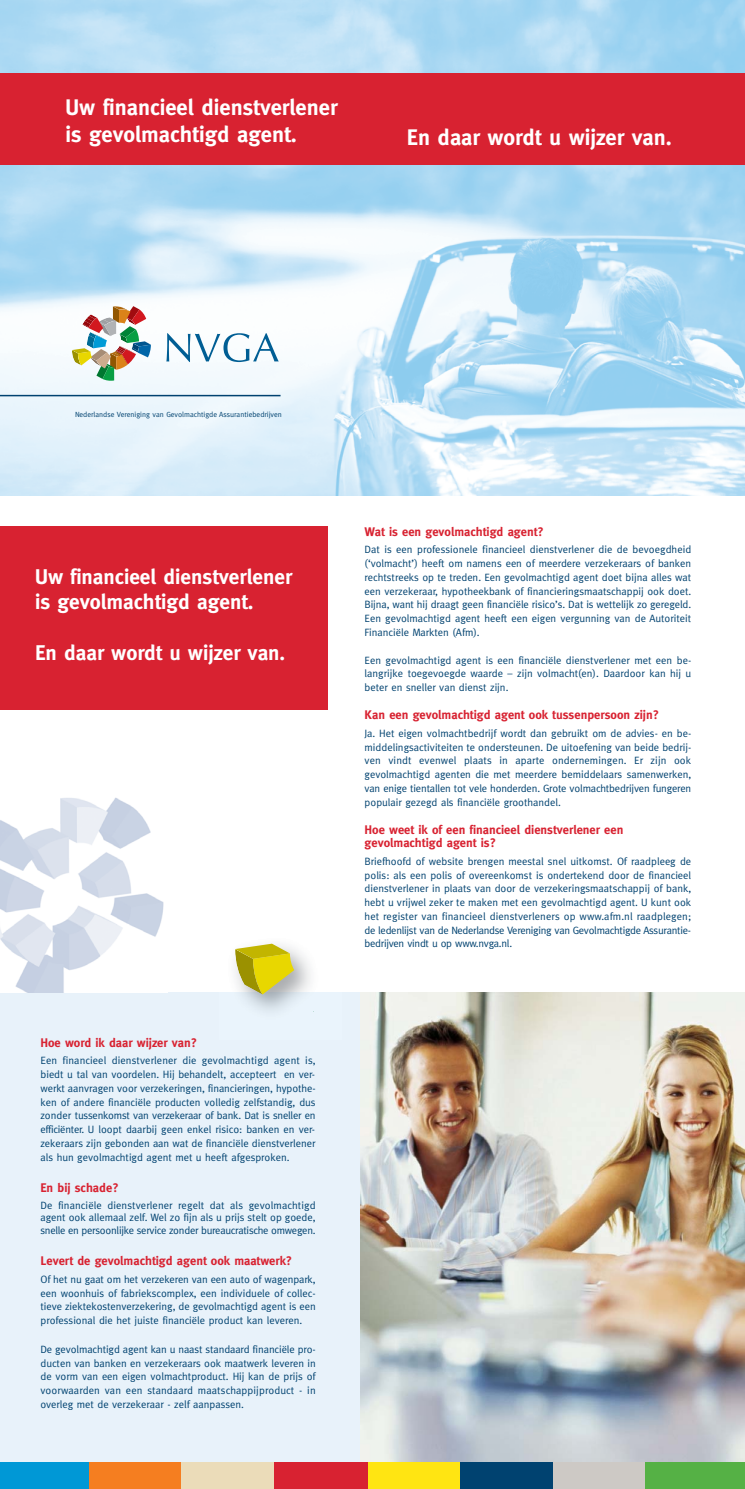
<style>
.page{position:relative;width:745px;height:1489px;background:#fff}
.page>*{position:absolute;margin:0;border:0;box-sizing:border-box;transform-origin:0 0}
.t1{font:700 22.5px/27px "Meta";color:#fff}
.t2{font:700 21.25px/25.5px "Meta";color:#fff}
.t3{font:700 12.5px/13.8px "Meta";color:#d82231}
.t4{font:10.62px/13.8px "Meta";color:#004270;text-align:justify}
.t5{font:7.5px "Meta";color:#004270}
</style>
<div class="page">
<div style="left:0;top:992px;width:743px;height:476px;background:#e8f2fa"></div>
<div style="left:0;top:527px;width:327px;height:183px;background:#d82231"></div>
<img style="left:360px;top:992px;width:384px;height:470px">
<svg style="left:235px;top:943px;width:59px;height:51px;background:#cfc648"></svg>
<img style="left:0;top:797px;width:164px;height:195px">
<img style="left:0;top:0;width:744px;height:495px">
<div style="left:0;top:1462px;width:89px;height:26px;background:#0098d6"></div>
<div style="left:89px;top:1462px;width:92px;height:26px;background:#f57e20"></div>
<div style="left:181px;top:1462px;width:93px;height:26px;background:#ebdcb9"></div>
<div style="left:274px;top:1462px;width:94px;height:26px;background:#d82231"></div>
<div style="left:368px;top:1462px;width:92px;height:26px;background:#ffe512"></div>
<div style="left:460px;top:1462px;width:92px;height:26px;background:#004270"></div>
<div style="left:552px;top:1462px;width:93px;height:26px;background:#cdc9c5"></div>
<div style="left:645px;top:1462px;width:99px;height:26px;background:#55b145"></div>
<img style="left:72px;top:306px;width:79px;height:75px">
<svg style="left:166px;top:333px;width:112px;height:29px"></svg>
<hr style="left:0;top:395px;width:280px;height:1px;background:#004270">
<div style="left:0;top:73px;width:744px;height:92px;background:#d82231"></div>
<h1 class="t1" style="left:65px;top:95px;width:273px">Uw financieel dienstverlener is gevolmachtigd agent.</h1>
<h1 class="t1" style="left:406px;top:125px;width:266px">En daar wordt u wijzer van.</h1>
<p class="t5" style="left:75px;top:412px;width:208px">Nederlandse Vereniging van Gevolmachtigde Assurantiebedrijven</p>
<h2 class="t2" style="left:35px;top:564px;width:258px">Uw financieel dienstverlener is gevolmachtigd agent.</h2>
<h2 class="t2" style="left:35px;top:641px;width:251px">En daar wordt u wijzer van.</h2>
<p class="t3" style="left:40px;top:1036px;width:158px">Hoe word ik daar wijzer van?</p>
<p class="t4" style="left:40px;top:1054px;width:276px">Een financieel dienstverlener die gevolmachtigd agent is, biedt u tal van voordelen. Hij behandelt, accepteert en ver&shy;werkt aanvragen voor verzekeringen, financieringen, hypothe&shy;ken of andere financiële producten volledig zelfstandig, dus zonder tussenkomst van verzekeraar of bank. Dat is sneller en efficiënter. U loopt daarbij geen enkel risico: banken en ver&shy;zekeraars zijn gebonden aan wat de financiële dienstverlener als hun gevolmachtigd agent met u heeft afgesproken.</p>
<p class="t3" style="left:40px;top:1181px;width:80px">En bij schade?</p>
<p class="t4" style="left:40px;top:1199px;width:276px;line-height:12.8px">De financiële dienstverlener regelt dat als gevolmachtigd agent ook allemaal zelf. Wel zo fijn als u prijs stelt op goede, snelle en persoonlijke service zonder bureaucratische omwegen.</p>
<p class="t3" style="left:40px;top:1254px;width:253px">Levert de gevolmachtigd agent ook maatwerk?</p>
<p class="t4" style="left:40px;top:1272px;width:276px">Of het nu gaat om het verzekeren van een auto of wagenpark, een woonhuis of fabriekscomplex, een individuele of collec&shy;tieve ziektekostenverzekering, de gevolmachtigd agent is een professional die het juiste financiële product kan leveren.</p>
<p class="t4" style="left:40px;top:1342px;width:276px">De gevolmachtigd agent kan u naast standaard financiële pro&shy;ducten van banken en verzekeraars ook maatwerk leveren in de vorm van een eigen volmachtproduct. Hij kan de prijs of voorwaarden van een standaard maatschappijproduct - in overleg met de verzekeraar - zelf aanpassen.</p>
<p class="t3" style="left:364px;top:525px;width:180px">Wat is een gevolmachtigd agent?</p>
<p class="t4" style="left:364px;top:543px;width:328px">Dat is een professionele financieel dienstverlener die de bevoegdheid (‘volmacht’) heeft om namens een of meerdere verzekeraars of banken rechtstreeks op te treden. Een gevolmachtigd agent doet bijna alles wat een verzekeraar, hypotheekbank of financieringsmaatschappij ook doet.<br>Bijna, want hij draagt geen financiële risico’s. Dat is wettelijk zo geregeld.<br>Een gevolmachtigd agent heeft een eigen vergunning van de Autoriteit Financiële Markten (Afm).</p>
<p class="t4" style="left:364px;top:653px;width:328px">Een gevolmachtigd agent is een financiële dienstverlener met een be&shy;langrijke toegevoegde waarde – zijn volmacht(en). Daardoor kan hij u beter en sneller van dienst zijn.</p>
<p class="t3" style="left:364px;top:708px;width:295px">Kan een gevolmachtigd agent ook tussenpersoon zijn?</p>
<p class="t4" style="left:364px;top:727px;width:328px">Ja. Het eigen volmachtbedrijf wordt dan gebruikt om de advies- en be&shy;middelingsactiviteiten te ondersteunen. De uitoefening van beide bedrij&shy;ven vindt evenwel plaats in aparte ondernemingen. Er zijn ook gevolmachtigd agenten die met meerdere bemiddelaars samenwerken, van enige tientallen tot vele honderden. Grote volmachtbedrijven fungeren populair gezegd als financiële groothandel.</p>
<p class="t3" style="left:364px;top:822px;width:260px">Hoe weet ik of een financieel dienstverlener een gevolmachtigd agent is?</p>
<p class="t4" style="left:364px;top:855px;width:328px">Briefhoofd of website brengen meestal snel uitkomst. Of raadpleeg de polis: als een polis of overeenkomst is ondertekend door de financieel dienstverlener in plaats van door de verzekeringsmaatschappij of bank, hebt u vrijwel zeker te maken met een gevolmachtigd agent. U kunt ook het register van financieel dienstverleners op www.afm.nl raadplegen; de ledenlijst van de Nederlandse Vereniging van Gevolmachtigde Assurantie&shy;bedrijven vindt u op www.nvga.nl.</p>
</div>
